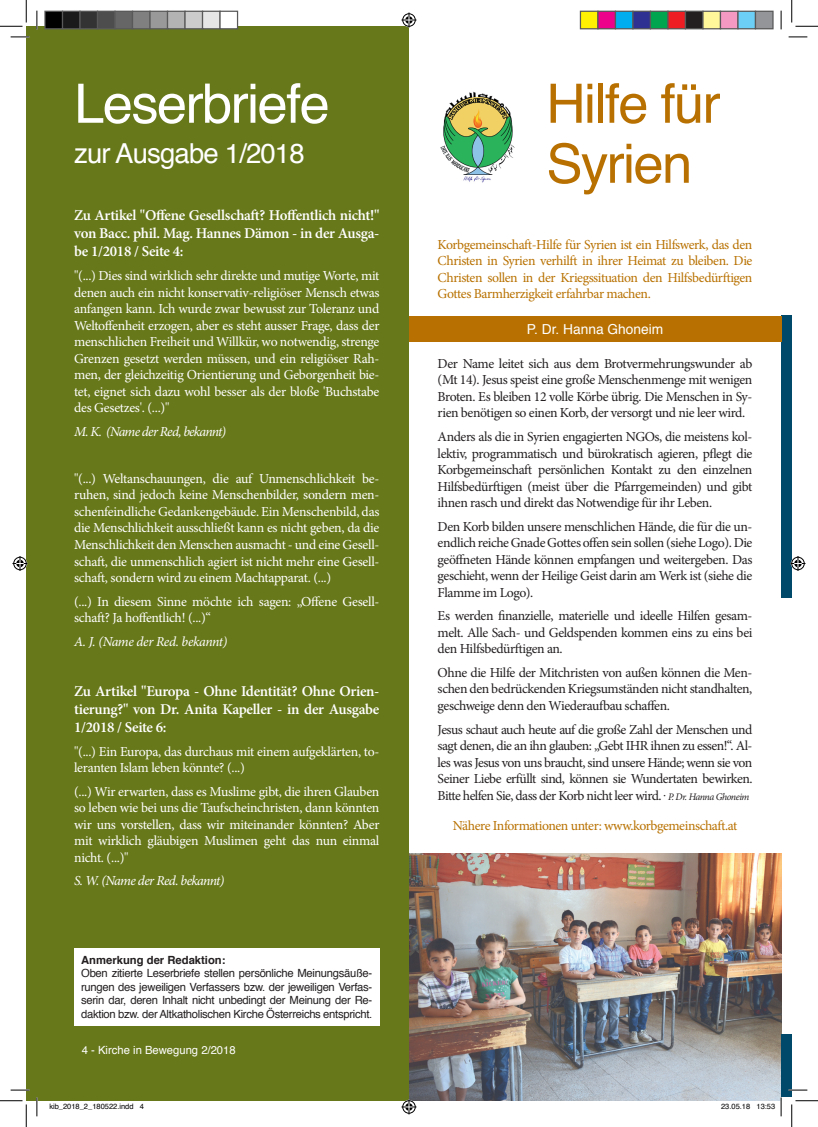
<style>
.page{position:relative;width:818px;height:1127px;background:#fff}
.page>*{position:absolute;margin:0;border:0;box-sizing:border-box;transform-origin:0 0}
.t1{font:54.38px/60px "Helvetica";letter-spacing:-.03em;color:#b87100}
.t2{font:54.38px "Helvetica";letter-spacing:-.03em;color:#fff}
.t3{font:27.5px "Helvetica";letter-spacing:-.03em;color:#fff}
.t4{font:600 15px/18px "Minion Pro";letter-spacing:-.02em;color:#fff;text-align:justify}
.t5{font:13.75px/16.5px "Minion Pro";letter-spacing:-.03em;color:#231f20;text-align:justify}
.t6{font:13.75px/16.5px "Minion Pro";letter-spacing:-.02em;color:#fff;text-align:justify}
.t7{font:13.75px/16.5px "Minion Pro";letter-spacing:-.03em;color:#b87100;text-align:justify}
.t8{font:italic 13.75px "Minion Pro";letter-spacing:-.05em;color:#fff}
.t9{font:italic 13.75px "Minion Pro";letter-spacing:-.025em;color:#fff}
.t10{font:13.75px "Helvetica";color:#fff}
.t11{font:11.25px/13.5px "Helvetica";letter-spacing:-.025em;color:#231f20;text-align:justify}
.t12{font:11.25px "Helvetica";color:#fff}
.t13{font:700 11.25px "Helvetica";color:#231f20}
.t14{font:7.5px "Helvetica";color:#000}
.s1{font-style:italic;font-size:10px}
</style>
<div class="page">
<img style="left:409px;top:853px;width:372px;height:247px">
<div style="left:26px;top:26px;width:383px;height:1074px;background:#67781b"></div>
<div style="left:781px;top:316px;width:11px;height:282px;background:#00496b"></div>
<div style="left:781px;top:1034px;width:11px;height:62px;background:#00496b"></div>
<div style="left:409px;top:316px;width:372px;height:25px;background:#b87100"></div>
<div style="left:74px;top:948px;width:305px;height:77px;background:#fff"></div>
<img style="left:440px;top:91px;width:75px;height:92px">
<svg style="left:11px;top:36px;width:18px;height:2px"></svg>
<svg style="left:788px;top:36px;width:19px;height:2px"></svg>
<svg style="left:11px;top:1089px;width:18px;height:1px"></svg>
<svg style="left:788px;top:1089px;width:19px;height:1px"></svg>
<svg style="left:36px;top:11px;width:2px;height:18px"></svg>
<svg style="left:36px;top:1097px;width:2px;height:18px"></svg>
<svg style="left:780px;top:11px;width:2px;height:18px"></svg>
<svg style="left:0;top:0;width:27px;height:27px"></svg>
<svg style="left:0;top:1100px;width:27px;height:26px"></svg>
<svg style="left:791px;top:0;width:27px;height:27px"></svg>
<svg style="left:791px;top:1100px;width:27px;height:26px"></svg>
<svg style="left:401px;top:13px;width:15px;height:15px"></svg>
<svg style="left:401px;top:1099px;width:15px;height:15px"></svg>
<svg style="left:13px;top:556px;width:15px;height:15px"></svg>
<svg style="left:790px;top:556px;width:15px;height:15px"></svg>
<div style="left:45px;top:11px;width:18px;height:18px;background:#000"></div>
<div style="left:44px;top:11px;width:19px;height:18px;border:1px solid #595959"></div>
<div style="left:63px;top:11px;width:17px;height:18px;background:#1a1a1a"></div>
<div style="left:62px;top:11px;width:19px;height:18px;border:1px solid #595959"></div>
<div style="left:80px;top:11px;width:18px;height:18px;background:#333"></div>
<div style="left:79px;top:11px;width:19px;height:18px;border:1px solid #595959"></div>
<div style="left:98px;top:11px;width:17px;height:18px;background:#4d4d4d"></div>
<div style="left:97px;top:11px;width:19px;height:18px;border:1px solid #595959"></div>
<div style="left:115px;top:11px;width:18px;height:18px;background:#666"></div>
<div style="left:114px;top:11px;width:19px;height:18px;border:1px solid #595959"></div>
<div style="left:133px;top:11px;width:17px;height:18px;background:#808080"></div>
<div style="left:132px;top:11px;width:19px;height:18px;border:1px solid #595959"></div>
<div style="left:150px;top:11px;width:18px;height:18px;background:#999"></div>
<div style="left:149px;top:11px;width:19px;height:18px;border:1px solid #595959"></div>
<div style="left:168px;top:11px;width:17px;height:18px;background:#b3b3b3"></div>
<div style="left:167px;top:11px;width:19px;height:18px;border:1px solid #595959"></div>
<div style="left:185px;top:11px;width:18px;height:18px;background:#ccc"></div>
<div style="left:184px;top:11px;width:19px;height:18px;border:1px solid #595959"></div>
<div style="left:203px;top:11px;width:17px;height:18px;background:#e6e6e6"></div>
<div style="left:202px;top:11px;width:19px;height:18px;border:1px solid #595959"></div>
<div style="left:220px;top:11px;width:18px;height:18px;background:#fff"></div>
<div style="left:219px;top:11px;width:19px;height:18px;border:1px solid #595959"></div>
<div style="left:580px;top:11px;width:18px;height:18px;background:#fff101"></div>
<div style="left:580px;top:11px;width:18px;height:18px;border:1px solid #595959"></div>
<div style="left:598px;top:11px;width:17px;height:18px;background:#ed028c"></div>
<div style="left:597px;top:11px;width:19px;height:18px;border:1px solid #595959"></div>
<div style="left:615px;top:11px;width:18px;height:18px;background:#00aeef"></div>
<div style="left:615px;top:11px;width:18px;height:18px;border:1px solid #595959"></div>
<div style="left:633px;top:11px;width:17px;height:18px;background:#2e3092"></div>
<div style="left:632px;top:11px;width:19px;height:18px;border:1px solid #595959"></div>
<div style="left:650px;top:11px;width:18px;height:18px;background:#00a54f"></div>
<div style="left:650px;top:11px;width:18px;height:18px;border:1px solid #595959"></div>
<div style="left:668px;top:11px;width:17px;height:18px;background:#ee1d23"></div>
<div style="left:667px;top:11px;width:19px;height:18px;border:1px solid #595959"></div>
<div style="left:685px;top:11px;width:18px;height:18px;background:#231f20"></div>
<div style="left:685px;top:11px;width:18px;height:18px;border:1px solid #595959"></div>
<div style="left:703px;top:11px;width:17px;height:18px;background:#fff79a"></div>
<div style="left:702px;top:11px;width:19px;height:18px;border:1px solid #595959"></div>
<div style="left:720px;top:11px;width:18px;height:18px;background:#f499c2"></div>
<div style="left:720px;top:11px;width:18px;height:18px;border:1px solid #595959"></div>
<div style="left:738px;top:11px;width:17px;height:18px;background:#6bcff6"></div>
<div style="left:737px;top:11px;width:19px;height:18px;border:1px solid #595959"></div>
<div style="left:755px;top:11px;width:18px;height:18px;background:#939598"></div>
<div style="left:755px;top:11px;width:18px;height:18px;border:1px solid #595959"></div>
<svg style="left:757px;top:1097px;width:25px;height:18px"></svg>
<h1 class="t2" style="left:74px;top:62px;width:257px">Leserbriefe</h1>
<h2 class="t3" style="left:74px;top:132px;width:232px">zur Ausgabe 1/2018</h2>
<p class="t4" style="left:74px;top:206px;width:307px">Zu Artikel "Offene Gesellschaft? Hoffentlich nicht!" von Bacc. phil. Mag. Hannes Dämon - in der Ausga&shy;be 1/2018 / Seite 4:</p>
<p class="t6" style="left:74px;top:267px;width:307px">"(...) Dies sind wirklich sehr direkte und mutige Worte, mit denen auch ein nicht konservativ-religiöser Mensch etwas anfangen kann. Ich wurde zwar bewusst zur Toleranz und Weltoffenheit erzogen, aber es steht ausser Frage, dass der menschlichen Freiheit und Willkür, wo notwendig, strenge Grenzen gesetzt werden müssen, und ein religiöser Rah&shy;men, der gleichzeitig Orientierung und Geborgenheit bie&shy;tet, eignet sich dazu wohl besser als der bloße 'Buchstabe des Gesetzes'. (...)"</p>
<p class="t8" style="left:74px;top:422px;width:154px">M. K. (Name der Red, bekannt)</p>
<p class="t6" style="left:74px;top:470px;width:307px">"(...) Weltanschauungen, die auf Unmenschlichkeit be&shy;ruhen, sind jedoch keine Menschenbilder, sondern men&shy;schenfeindliche Gedankengebäude. Ein Menschenbild, das die Menschlichkeit ausschließt kann es nicht geben, da die Menschlichkeit den Menschen ausmacht - und eine Gesell&shy;schaft, die unmenschlich agiert ist nicht mehr eine Gesell&shy;schaft, sondern wird zu einem Machtapparat. (...)</p>
<p class="t6" style="left:74px;top:593px;width:307px">(...) In diesem Sinne möchte ich sagen: „Offene Gesell&shy;schaft? Ja hoffentlich! (...)“</p>
<p class="t9" style="left:74px;top:631px;width:155px">A. J. (Name der Red. bekannt)</p>
<p class="t4" style="left:74px;top:682px;width:307px">Zu Artikel "Europa - Ohne Identität? Ohne Orien&shy;tierung?" von Dr. Anita Kapeller - in der Ausgabe 1/2018 / Seite 6:</p>
<p class="t6" style="left:74px;top:742px;width:307px">"(...) Ein Europa, das durchaus mit einem aufgeklärten, to&shy;leranten Islam leben könnte? (...)</p>
<p class="t6" style="left:74px;top:783px;width:307px">(...) Wir erwarten, dass es Muslime gibt, die ihren Glauben so leben wie bei uns die Taufscheinchristen, dann könnten wir uns vorstellen, dass wir miteinander könnten? Aber mit wirklich gläubigen Muslimen geht das nun einmal nicht. (...)"</p>
<p class="t8" style="left:74px;top:871px;width:152px">S. W. (Name der Red. bekannt)</p>
<p class="t13" style="left:81px;top:950px;width:146px">Anmerkung der Redaktion:</p>
<p class="t11" style="left:81px;top:966px;width:293px">Oben zitierte Leserbriefe stellen persönliche Meinungsäuße&shy;rungen des jeweiligen Verfassers bzw. der jeweiligen Verfas&shy;serin dar, deren Inhalt nicht unbedingt der Meinung der Re&shy;daktion bzw. der Altkatholischen Kirche Österreichs entspricht.</p>
<p class="t12" style="left:82px;top:1040px;width:155px">4 - Kirche in Bewegung 2/2018</p>
<h1 class="t1" style="left:546px;top:75px;width:176px">Hilfe für<br>Syrien</h1>
<p class="t7" style="left:438px;top:236px;width:316px">Korbgemeinschaft-Hilfe für Syrien ist ein Hilfswerk, das den Christen in Syrien verhilft in ihrer Heimat zu bleiben. Die Christen sollen in der Kriegssituation den Hilfsbedürftigen Gottes Barmherzigkeit erfahrbar machen.</p>
<p class="t10" style="left:527px;top:318px;width:138px">P. Dr. Hanna Ghoneim</p>
<p class="t5" style="left:438px;top:355px;width:316px">Der Name leitet sich aus dem Brotvermehrungswunder ab (Mt 14). Jesus speist eine große Menschenmenge mit wenigen Broten. Es bleiben 12 volle Körbe übrig. Die Menschen in Sy&shy;rien benötigen so einen Korb, der versorgt und nie leer wird.</p>
<p class="t5" style="left:438px;top:428px;width:316px">Anders als die in Syrien engagierten NGOs, die meistens kol&shy;lektiv, programmatisch und bürokratisch agieren, pflegt die Korbgemeinschaft persönlichen Kontakt zu den einzelnen Hilfsbedürftigen (meist über die Pfarrgemeinden) und gibt ihnen rasch und direkt das Notwendige für ihr Leben.</p>
<p class="t5" style="left:438px;top:518px;width:316px">Den Korb bilden unsere menschlichen Hände, die für die un&shy;endlich reiche Gnade Gottes offen sein sollen (siehe Logo). Die geöffneten Hände können empfangen und weitergeben. Das geschieht, wenn der Heilige Geist darin am Werk ist (siehe die Flamme im Logo).</p>
<p class="t5" style="left:438px;top:607px;width:316px">Es werden finanzielle, materielle und ideelle Hilfen gesam&shy;melt. Alle Sach- und Geldspenden kommen eins zu eins bei den Hilfsbedürftigen an.</p>
<p class="t5" style="left:438px;top:664px;width:316px">Ohne die Hilfe der Mitchristen von außen können die Men&shy;schen den bedrückenden Kriegsumständen nicht standhalten, geschweige denn den Wiederaufbau schaffen.</p>
<p class="t5" style="left:438px;top:720px;width:316px">Jesus schaut auch heute auf die große Zahl der Menschen und sagt denen, die an ihn glauben: „Gebt IHR ihnen zu essen!“. Al&shy;les was Jesus von uns braucht, sind unsere Hände; wenn sie von Seiner Liebe erfüllt sind, können sie Wundertaten bewirken.<br>Bitte helfen Sie, dass der Korb nicht leer wird. . <span class="s1">P. Dr. Hanna Ghoneim</span></p>
<p class="t7" style="left:453px;top:817px;width:286px">Nähere Informationen unter: www.korbgemeinschaft.at</p>
<p class="t14" style="left:49px;top:1100px;width:96px">kib_2018_2_180522.indd 4</p>
<p class="t14" style="left:721px;top:1100px;width:56px">23.05.18 13:53</p>
</div>
